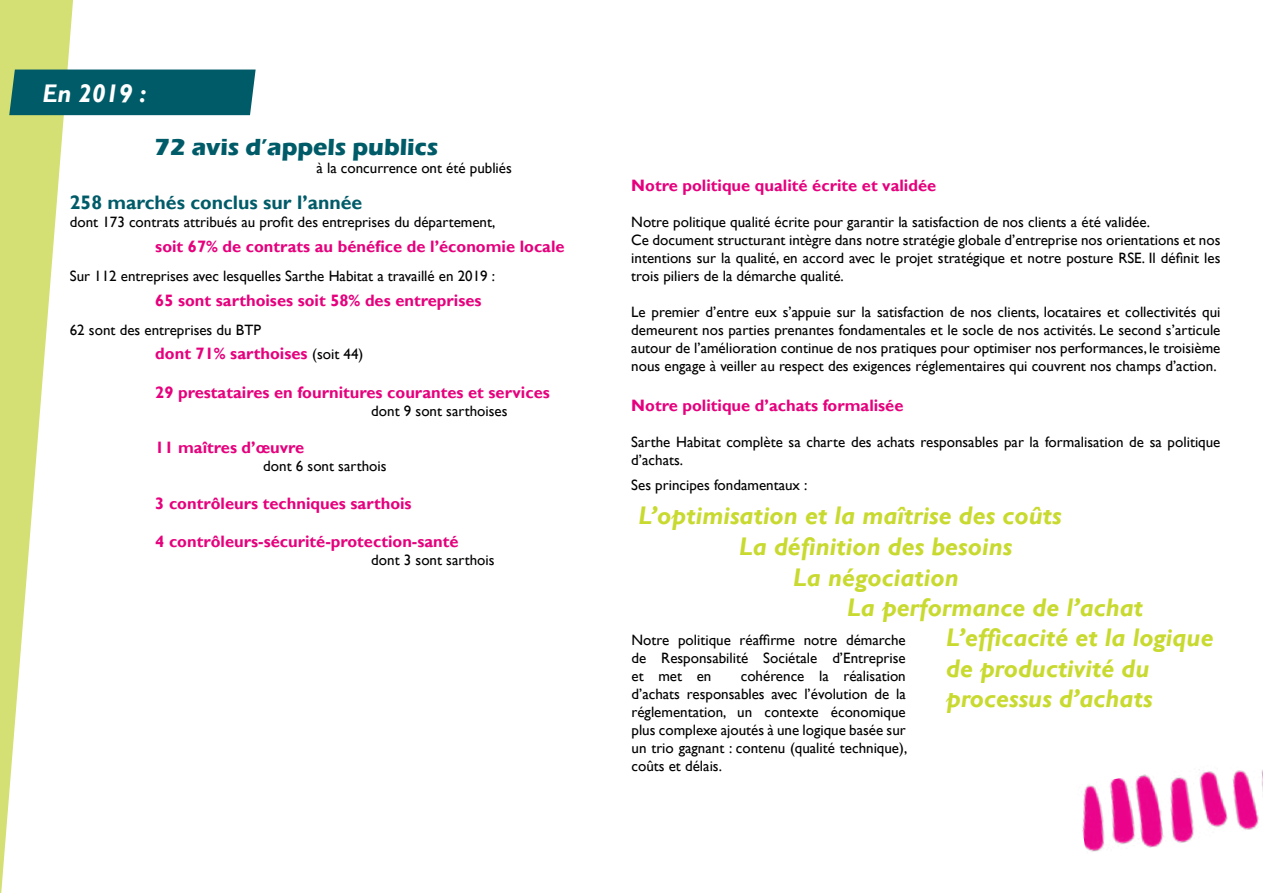
<style>
.page{position:relative;width:1263px;height:893px;background:#fff}
.page>*{position:absolute;margin:0;border:0;box-sizing:border-box;transform-origin:0 0}
.t1{font:italic 700 25.5px "Gill Sans";color:#c8da2f}
.t2{font:italic 700 25.5px "Gill Sans";color:#fff}
.t3{font:700 24px "Eras ITC";color:#005b68}
.t4{font:700 19.5px "Gill Sans";color:#005b68}
.t5{font:700 16.5px "Gill Sans";color:#e6007d}
.t6{font:15px/18px "Gill Sans";color:#000;text-align:justify}
.s1{font-weight:400;font-size:15px;color:#000}
</style>
<div class="page">
<svg style="left:0;top:0;width:73px;height:893px"></svg>
<div style="left:9px;top:70px;width:247px;height:45px;background:#005b68"></div>
<img style="left:0;top:614px;width:1px;height:161px">
<img style="left:1082px;top:769px;width:181px;height:83px">
<h1 class="t2" style="left:43px;top:78px;width:105px">En 2019 :</h1>
<h2 class="t3" style="left:154px;top:134px;width:285px">72 avis d’appels publics</h2>
<p class="t6" style="left:316px;top:160px;width:197px">à la concurrence ont été publiés</p>
<h3 class="t4" style="left:70px;top:191px;width:294px">258 marchés conclus sur l’année</h3>
<p class="t6" style="left:70px;top:213px;width:427px">dont 173 contrats attribués au profit des entreprises du département,</p>
<p class="t5" style="left:155px;top:236px;width:411px">soit 67% de contrats au bénéfice de l’économie locale</p>
<p class="t6" style="left:70px;top:267px;width:427px">Sur 112 entreprises avec lesquelles Sarthe Habitat a travaillé en 2019 :</p>
<p class="t5" style="left:155px;top:290px;width:328px">65 sont sarthoises soit 58% des entreprises</p>
<p class="t5" style="left:155px;top:344px;width:210px">dont 71% sarthoises <span class="s1">(soit 44)</span></p>
<p class="t6" style="left:70px;top:321px;width:193px">62 sont des entreprises du BTP</p>
<p class="t5" style="left:155px;top:382px;width:396px">29 prestataires en fournitures courantes et services</p>
<p class="t6" style="left:371px;top:402px;width:138px">dont 9 sont sarthoises</p>
<p class="t5" style="left:155px;top:438px;width:151px">11 maîtres d’œuvre</p>
<p class="t6" style="left:263px;top:458px;width:125px">dont 6 sont sarthois</p>
<p class="t5" style="left:155px;top:494px;width:258px">3 contrôleurs techniques sarthois</p>
<p class="t5" style="left:155px;top:532px;width:305px">4 contrôleurs-sécurité-protection-santé</p>
<p class="t6" style="left:371px;top:551px;width:125px">dont 3 sont sarthois</p>
<p class="t5" style="left:631px;top:175px;width:306px">Notre politique qualité écrite et validée</p>
<p class="t6" style="left:631px;top:213px;width:591px;text-align:left">Notre politique qualité écrite pour garantir la satisfaction de nos clients a été validée.<br>Ce document structurant intègre dans notre stratégie globale d’entreprise nos orientations et nos intentions sur la qualité, en accord avec le projet stratégique et notre posture RSE. Il définit les trois piliers de la démarche qualité.</p>
<p class="t6" style="left:631px;top:303px;width:591px">Le premier d’entre eux s’appuie sur la satisfaction de nos clients, locataires et collectivités qui demeurent nos parties prenantes fondamentales et le socle de nos activités. Le second s’articule autour de l’amélioration continue de nos pratiques pour optimiser nos performances, le troisième nous engage à veiller au respect des exigences réglementaires qui couvrent nos champs d’action.</p>
<p class="t5" style="left:631px;top:395px;width:274px">Notre politique d’achats formalisée</p>
<p class="t6" style="left:631px;top:433px;width:591px">Sarthe Habitat complète sa charte des achats responsables par la formalisation de sa politique d’achats.</p>
<p class="t6" style="left:631px;top:476px;width:178px">Ses principes fondamentaux :</p>
<h1 class="t1" style="left:638px;top:501px;width:425px">L’optimisation et la maîtrise des coûts</h1>
<h1 class="t1" style="left:739px;top:531px;width:275px">La définition des besoins</h1>
<h1 class="t1" style="left:793px;top:562px;width:167px">La négociation</h1>
<h1 class="t1" style="left:847px;top:593px;width:297px">La performance de l’achat</h1>
<h1 class="t1" style="left:946px;top:622px;width:269px">L’efficacité et la logique</h1>
<h1 class="t1" style="left:946px;top:653px;width:205px">de productivité du</h1>
<h1 class="t1" style="left:946px;top:684px;width:208px">processus d’achats</h1>
<p class="t6" style="left:631px;top:631px;width:276px">Notre politique réaffirme notre démarche de Responsabilité Sociétale d’Entreprise et met en</p>
<p class="t6" style="left:631px;top:667px;width:277px;text-indent:109px">cohérence la réalisation d’achats responsables avec l’évolution de la réglementation, un contexte économique plus complexe ajoutés à une logique basée sur un trio gagnant : contenu (qualité technique), coûts et délais.</p>
</div>
